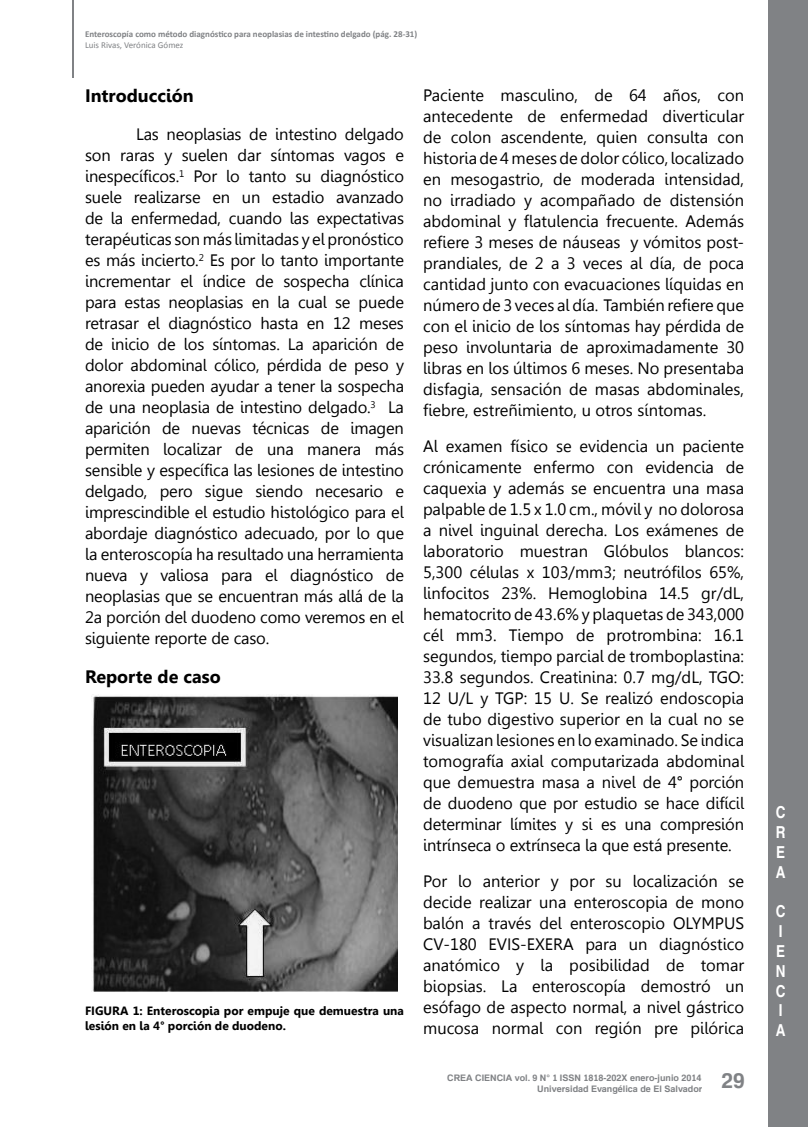
<style>
.page{position:relative;width:808px;height:1127px;background:#fff}
.page>*{position:absolute;margin:0;border:0;box-sizing:border-box;transform-origin:0 0}
.t1{font:700 21px "Familiar Pro";color:#808285}
.t2{font:700 18px "Leelawadee";color:#000}
.t3{font:16.5px/21px "Leelawadee";letter-spacing:-.01em;color:#000;text-align:justify}
.t4{font:700 condensed 16.5px/19.8px "Helvetica";color:#fff;text-align:justify}
.t5{font:700 12px/15px "Leelawadee";color:#000}
.t6{font:700 9px/10.8px "Familiar Pro";color:#808285;text-align:right}
.t7{font:700 9px "Calibri";color:#808285}
.t8{font:9px "Calibri";color:#808285}
</style>
<div class="page">
<div style="left:768px;top:0;width:40px;height:1127px;background:#808285"></div>
<hr style="left:73px;top:0;width:1px;height:77px;background:#808285">
<img style="left:91px;top:694px;width:307px;height:298px">
<p class="t7" style="left:85px;top:29px;width:334px">Enteroscopía como método diagnóstico para neoplasias de intestino delgado (pág. 28-31)</p>
<p class="t8" style="left:85px;top:39px;width:100px">Luis Rivas, Verónica Gómez</p>
<p class="t2" style="left:85px;top:86px;width:110px">Introducción</p>
<p class="t3" style="left:85px;top:124px;width:320px;text-indent:51px">Las neoplasias de intestino delgado son raras y suelen dar síntomas vagos e inespecíficos.<sup>1</sup> Por lo tanto su diagnóstico suele realizarse en un estadio avanzado de la enfermedad, cuando las expectativas terapéuticas son más limitadas y el pronóstico es más incierto.<sup>2</sup> Es por lo tanto importante incrementar el índice de sospecha clínica para estas neoplasias en la cual se puede retrasar el diagnóstico hasta en 12 meses de inicio de los síntomas. La aparición de dolor abdominal cólico, pérdida de peso y anorexia pueden ayudar a tener la sospecha de una neoplasia de intestino delgado.<sup>3</sup> La aparición de nuevas técnicas de imagen permiten localizar de una manera más sensible y específica las lesiones de intestino delgado, pero sigue siendo necesario e imprescindible el estudio histológico para el abordaje diagnóstico adecuado, por lo que la enteroscopía ha resultado una herramienta nueva y valiosa para el diagnóstico de neoplasias que se encuentran más allá de la 2a porción del duodeno como veremos en el siguiente reporte de caso.</p>
<p class="t2" style="left:85px;top:667px;width:137px">Reporte de caso</p>
<p class="t5" style="left:85px;top:1004px;width:320px">FIGURA 1: Enteroscopia por empuje que demuestra una lesión en la 4° porción de duodeno.</p>
<p class="t3" style="left:423px;top:85px;width:323px">Paciente masculino, de 64 años, con antecedente de enfermedad diverticular de colon ascendente, quien consulta con historia de 4 meses de dolor cólico, localizado en mesogastrio, de moderada intensidad, no irradiado y acompañado de distensión abdominal y flatulencia frecuente. Además refiere 3 meses de náuseas y vómitos post&shy;prandiales, de 2 a 3 veces al día, de poca cantidad junto con evacuaciones líquidas en número de 3 veces al día. También refiere que con el inicio de los síntomas hay pérdida de peso involuntaria de aproximadamente 30 libras en los últimos 6 meses. No presentaba disfagia, sensación de masas abdominales, fiebre, estreñimiento, u otros síntomas.</p>
<p class="t3" style="left:423px;top:436px;width:323px">Al examen físico se evidencia un paciente crónicamente enfermo con evidencia de caquexia y además se encuentra una masa palpable de 1.5 x 1.0 cm., móvil y no dolorosa a nivel inguinal derecha. Los exámenes de laboratorio muestran Glóbulos blancos:<br>5,300 células x 103/mm3; neutrófilos 65%, linfocitos 23%. Hemoglobina 14.5 gr/dL, hematocrito de 43.6% y plaquetas de 343,000 cél mm3. Tiempo de protrombina: 16.1 segundos, tiempo parcial de tromboplastina:<br>33.8 segundos. Creatinina: 0.7 mg/dL, TGO:<br>12 U/L y TGP: 15 U. Se realizó endoscopia de tubo digestivo superior en la cual no se visualizan lesiones en lo examinado. Se indica tomografía axial computarizada abdominal que demuestra masa a nivel de 4° porción de duodeno que por estudio se hace difícil determinar límites y si es una compresión intrínseca o extrínseca la que está presente.</p>
<p class="t3" style="left:423px;top:871px;width:323px">Por lo anterior y por su localización se decide realizar una enteroscopia de mono balón a través del enteroscopio OLYMPUS CV-180 EVIS-EXERA para un diagnóstico anatómico y la posibilidad de tomar biopsias. La enteroscopía demostró un esófago de aspecto normal, a nivel gástrico mucosa normal con región pre pilórica</p>
<p class="t6" style="left:447px;top:1072px;width:257px">CREA CIENCIA vol. 9 N° 1 ISSN 1818-202X enero-junio 2014<br>Universidad Evangélica de El Salvador</p>
<p class="t1" style="left:721px;top:1067px;width:25px">29</p>
<p class="t4" style="left:776px;top:803px;width:11px">C R E A</p>
<p class="t4" style="left:776px;top:902px;width:11px;text-align:left">C<br>I<br>E<br>N<br>C<br>I<br>A</p>
</div>
